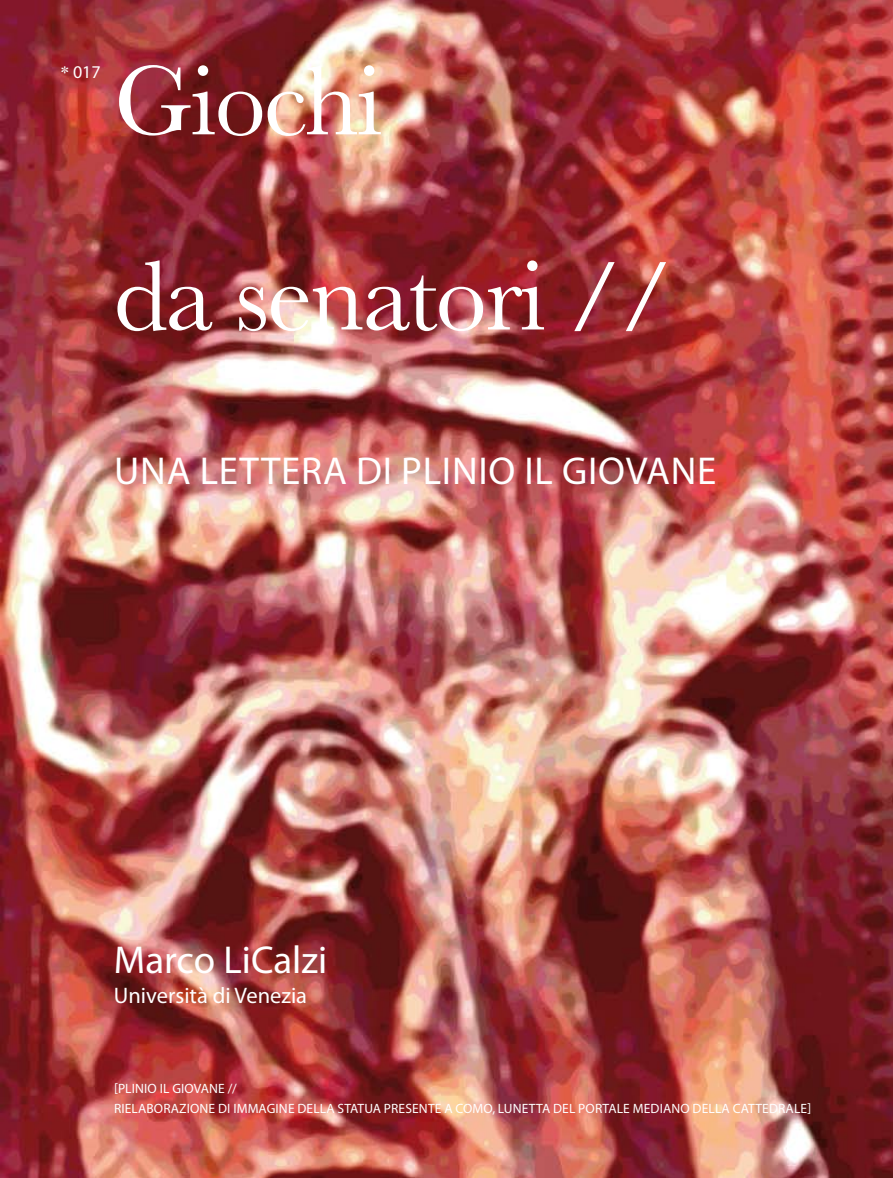
<style>
.page{position:relative;width:893px;height:1178px;background:#fff}
.page>*{position:absolute;margin:0;border:0;box-sizing:border-box;transform-origin:0 0}
.t1{font:102.75px/195.1px "Baskerville";letter-spacing:-.02em;color:#fff}
.t2{font:39px "Myriad Pro";letter-spacing:.02em;color:#fff}
.t3{font:22.5px "Myriad Pro";color:#fff}
.t4{font:18px "Myriad Pro";color:#fff}
.t5{font:13.5px/19.5px "Myriad Pro";letter-spacing:.01em;color:#fff}
.s1{font-family:"Baskerville"}
</style>
<div class="page">
<img style="left:0;top:0;width:893px;height:1178px">
<h3 class="t4" style="left:61px;top:61px;width:41px"><span class="s1">*</span> 017</h3>
<h1 class="t1" style="left:114px;top:2px;width:560px">Giochi<br>da senatori //</h1>
<h2 class="t2" style="left:114px;top:446px;width:604px">UNA LETTERA DI PLINIO IL GIOVANE</h2>
<h2 class="t2" style="left:114px;top:936px;width:215px">MARCO LICALZI</h2>
<h3 class="t3" style="left:114px;top:982px;width:195px">UNIVERSITÀ DI VENEZIA</h3>
<p class="t5" style="left:114px;top:1079px;width:699px">[PLINIO IL GIOVANE //<br>RIELABORAZIONE DI IMMAGINE DELLA STATUA PRESENTE A COMO, LUNETTA DEL PORTALE MEDIANO DELLA CATTEDRALE]</p>
</div>
